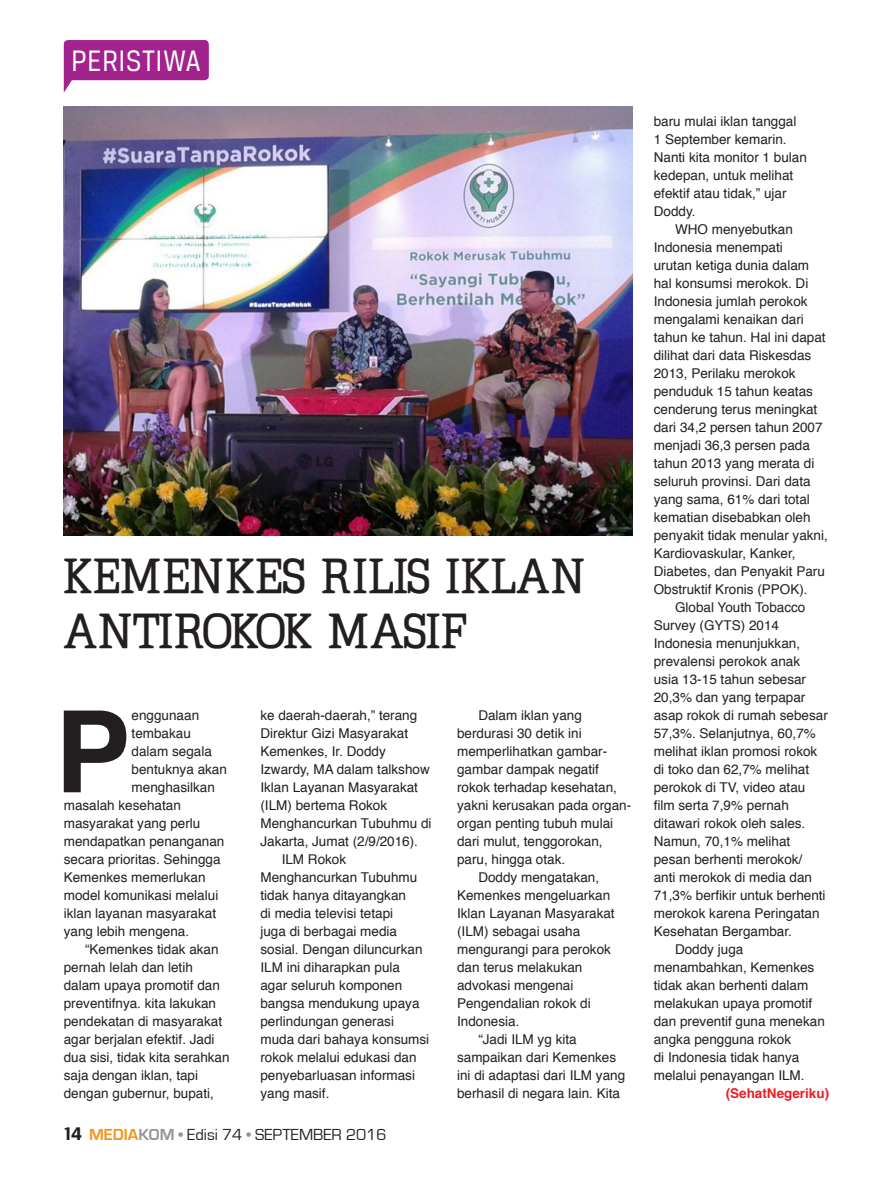
<style>
.page{position:relative;width:893px;height:1191px;background:#fff}
.page>*{position:absolute;margin:0;border:0;box-sizing:border-box;transform-origin:0 0}
.isi{font:700 113.55px "Helvetica";color:#231f20}
.Judul_serif_1{font:700 48px/55.1px "Typo Latinserif";letter-spacing:.03em;color:#231f20}
.t1{font:31.5px "Breuer Text";letter-spacing:.03em;color:#fff;scale:.9 1}
.t2{font:16.5px "Eurostile";color:#231f20}
.isi-2{font:13.5px/18px "Helvetica";color:#231f20}
.isi-3{font:700 13.5px "Helvetica";color:#ee1d23}
.s1{font-family:"Breuer Text";font-weight:700;font-size:19.5px}
.s2{font-weight:700;color:#f7931d}
.s3{font-weight:700;color:#939598}
</style>
<div class="page">
<img style="left:64px;top:106px;width:568px;height:430px">
<svg style="left:64px;top:40px;width:145px;height:52px"></svg>
<h3 class="t1" style="left:71px;top:44px;width:145px">PERISTIWA</h3>
<p class="Judul_serif_1" style="left:64px;top:549px;width:523px">KEMENKES RILIS IKLAN<br>ANTIROKOK MASIF</p>
<p class="isi" style="left:55px;top:660px;width:77px">P</p>
<p class="isi-2" style="left:132px;top:707px;width:69px">enggunaan</p>
<p class="isi-2" style="left:132px;top:725px;width:61px">tembakau</p>
<p class="isi-2" style="left:132px;top:743px;width:82px">dalam segala</p>
<p class="isi-2" style="left:132px;top:761px;width:97px">bentuknya akan</p>
<p class="isi-2" style="left:132px;top:779px;width:85px">menghasilkan</p>
<p class="isi-2" style="left:64px;top:797px;width:119px">masalah kesehatan</p>
<p class="isi-2" style="left:64px;top:815px;width:138px">masyarakat yang perlu</p>
<p class="isi-2" style="left:64px;top:833px;width:162px">mendapatkan penanganan</p>
<p class="isi-2" style="left:64px;top:851px;width:158px">secara prioritas. Sehingga</p>
<p class="isi-2" style="left:64px;top:869px;width:143px">Kemenkes memerlukan</p>
<p class="isi-2" style="left:64px;top:887px;width:156px">model komunikasi melalui</p>
<p class="isi-2" style="left:64px;top:905px;width:154px">iklan layanan masyarakat</p>
<p class="isi-2" style="left:64px;top:923px;width:127px">yang lebih mengena.</p>
<p class="isi-2" style="left:64px;top:941px;width:167px;text-indent:21px">“Kemenkes tidak akan pernah lelah dan letih dalam upaya promotif dan preventifnya. kita lakukan pendekatan di masyarakat agar berjalan efektif. Jadi dua sisi, tidak kita serahkan saja dengan iklan, tapi dengan gubernur, bupati,</p>
<p class="isi-2" style="left:260px;top:707px;width:173px">ke daerah-daerah,” terang<br>Direktur Gizi Masyarakat<br>Kemenkes, Ir. Doddy<br>Izwardy, MA dalam talkshow<br>Iklan Layanan Masyarakat (ILM) bertema Rokok<br>Menghancurkan Tubuhmu di<br>Jakarta, Jumat (2/9/2016).</p>
<p class="isi-2" style="left:260px;top:851px;width:170px;text-indent:21px">ILM Rokok<br>Menghancurkan Tubuhmu tidak hanya ditayangkan<br>di media televisi tetapi<br>juga di berbagai media sosial. Dengan diluncurkan<br>ILM ini diharapkan pula agar seluruh komponen bangsa mendukung upaya perlindungan generasi muda dari bahaya konsumsi rokok melalui edukasi dan penyebarluasan informasi yang masif.</p>
<p class="t2" style="left:64px;top:1126px;width:324px"><span class="s1">14</span> <span class="s2">MEDIA</span><span class="s3">KOM •</span> Edisi 74 <span class="s3">•</span> SEPTEMBER 2016</p>
<p class="isi-2" style="left:457px;top:707px;width:176px;text-indent:21px">Dalam iklan yang berdurasi 30 detik ini memperlihatkan gambar&shy;gambar dampak negatif rokok terhadap kesehatan, yakni kerusakan pada organ&shy;organ penting tubuh mulai dari mulut, tenggorokan, paru, hingga otak.</p>
<p class="isi-2" style="left:457px;top:869px;width:159px;text-indent:21px">Doddy mengatakan,<br>Kemenkes mengeluarkan<br>Iklan Layanan Masyarakat (ILM) sebagai usaha mengurangi para perokok dan terus melakukan advokasi mengenai<br>Pengendalian rokok di<br>Indonesia.</p>
<p class="isi-2" style="left:457px;top:1031px;width:170px;text-indent:21px">“Jadi ILM yg kita sampaikan dari Kemenkes ini di adaptasi dari ILM yang berhasil di negara lain. Kita</p>
<p class="isi-2" style="left:654px;top:113px;width:155px">baru mulai iklan tanggal<br>1 September kemarin.<br>Nanti kita monitor 1 bulan kedepan, untuk melihat efektif atau tidak,” ujar<br>Doddy.</p>
<p class="isi-2" style="left:654px;top:221px;width:176px;text-indent:21px">WHO menyebutkan<br>Indonesia menempati<br>urutan ketiga dunia dalam hal konsumsi merokok. Di<br>Indonesia jumlah perokok mengalami kenaikan dari tahun ke tahun. Hal ini dapat dilihat dari data Riskesdas<br>2013, Perilaku merokok penduduk 15 tahun keatas cenderung terus meningkat dari 34,2 persen tahun 2007 menjadi 36,3 persen pada tahun 2013 yang merata di seluruh provinsi. Dari data yang sama, 61% dari total kematian disebabkan oleh penyakit tidak menular yakni,<br>Kardiovaskular, Kanker,<br>Diabetes, dan Penyakit Paru<br>Obstruktif Kronis (PPOK).</p>
<p class="isi-2" style="left:654px;top:599px;width:176px;text-indent:21px">Global Youth Tobacco<br>Survey (GYTS) 2014<br>Indonesia menunjukkan, prevalensi perokok anak usia 13-15 tahun sebesar<br>20,3% dan yang terpapar asap rokok di rumah sebesar<br>57,3%. Selanjutnya, 60,7% melihat iklan promosi rokok di toko dan 62,7% melihat perokok di TV, video atau film serta 7,9% pernah ditawari rokok oleh sales.<br>Namun, 70,1% melihat pesan berhenti merokok/<br>anti merokok di media dan<br>71,3% berfikir untuk berhenti merokok karena Peringatan<br>Kesehatan Bergambar.</p>
<p class="isi-2" style="left:654px;top:941px;width:173px;text-indent:21px">Doddy juga menambahkan, Kemenkes tidak akan berhenti dalam melakukan upaya promotif dan preventif guna menekan angka pengguna rokok<br>di Indonesia tidak hanya melalui penayangan ILM.</p>
<p class="isi-3" style="left:726px;top:1082px;width:105px">(SehatNegeriku)</p>
</div>
